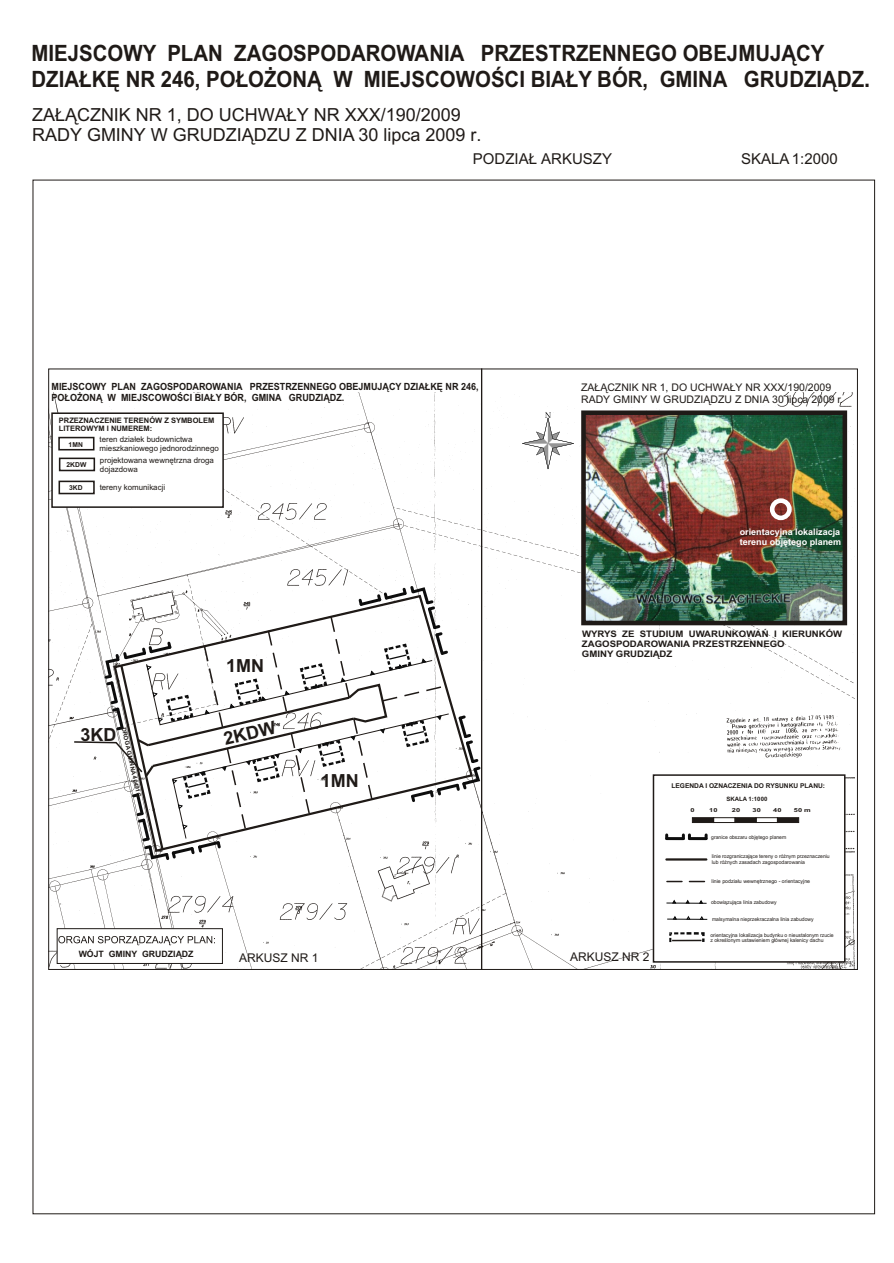
<style>
.page{position:relative;width:894px;height:1263px;background:#fff}
.page>*{position:absolute;margin:0;border:0;box-sizing:border-box;transform-origin:0 0}
.t1{font:700 22.5px/26.5px "Arial CE";color:#1f1a17;scale:.91 1}
.t2{font:18px/20.1px "Arial CE";color:#1f1a17}
.t3{font:700 18px "Arial CE";color:#1f1a17}
.t4{font:15px "Arial CE";color:#1f1a17}
.t5{font:12px "Arial CE";color:#1f1a17}
.t6{font:10.5px/11.7px "Arial CE";color:#1f1a17}
.t7{font:700 9.9px/11.1px "Arial CE";color:#1f1a17;scale:.91 1}
.t8{font:700 9px/10.1px "Arial CE";color:#1f1a17;scale:1.07 1}
.t9{font:700 9px/10.1px "Arial CE";color:#fff}
.t10{font:700 8.7px "Arial CE";color:#1f1a17}
.t11{font:7.95px/8.9px "Arial CE";color:#1f1a17}
.t12{font:700 7.5px/8.4px "Arial CE";color:#1f1a17}
.t13{font:700 6.75px "Arial CE";color:#1f1a17}
.t14{font:700 6.6px "Arial CE";color:#1f1a17}
.t15{font:700 6px "Arial CE";color:#1f1a17}
.t16{font:700 5.55px "Arial CE";color:#1f1a17;scale:1.35 1}
.t17{font:5.25px/5.8px "Arial CE";color:#1f1a17}
.s1{font-size:24px}
</style>
<div class="page">
<img style="left:51px;top:393px;width:804px;height:575px">
<img style="left:587px;top:416px;width:254px;height:203px">
<div style="left:581px;top:410px;width:266px;height:215px;border:5px solid #1f1a17"></div>
<div style="left:770px;top:498px;width:22px;height:22px;border:5px solid #fff;border-radius:50%"></div>
<svg style="left:522px;top:412px;width:52px;height:57px"></svg>
<div style="left:51px;top:412px;width:173px;height:96px;background:#fff;border:2px solid #1f1a17"></div>
<div style="left:58px;top:437px;width:37px;height:13px;border:2px solid #1f1a17"></div>
<div style="left:59px;top:458px;width:36px;height:13px;border:2px solid #1f1a17"></div>
<div style="left:59px;top:481px;width:36px;height:13px;border:2px solid #1f1a17"></div>
<svg style="left:73px;top:584px;width:407px;height:278px"></svg>
<div style="left:57px;top:929px;width:166px;height:35px;background:#fff;border:1px solid #1f1a17"></div>
<div style="left:653px;top:774px;width:193px;height:189px;background:#fff;border:2px solid #1f1a17"></div>
<svg style="left:692px;top:817px;width:21px;height:6px"></svg>
<div style="left:713px;top:817px;width:22px;height:6px;border:1px solid #1f1a17"></div>
<svg style="left:735px;top:817px;width:21px;height:6px"></svg>
<div style="left:756px;top:817px;width:22px;height:6px;border:1px solid #1f1a17"></div>
<svg style="left:777px;top:817px;width:22px;height:6px"></svg>
<hr style="left:689px;top:837px;width:17px;height:3px;background:#0d0d0d">
<hr style="left:667px;top:837px;width:16px;height:3px;background:#0d0d0d">
<svg style="left:682px;top:835px;width:9px;height:4px"></svg>
<hr style="left:666px;top:858px;width:40px;height:3px;background:#1f1a17">
<hr style="left:666px;top:903px;width:41px;height:1px;background:#0d0d0d">
<svg style="left:698px;top:900px;width:6px;height:4px"></svg>
<svg style="left:685px;top:900px;width:5px;height:4px"></svg>
<svg style="left:671px;top:900px;width:6px;height:4px"></svg>
<svg style="left:669px;top:932px;width:36px;height:10px"></svg>
<hr style="left:672px;top:940px;width:30px;height:1px;background:#1f1a17">
<svg style="left:667px;top:881px;width:39px;height:1px"></svg>
<hr style="left:667px;top:919px;width:40px;height:1px;background:#0d0d0d">
<svg style="left:699px;top:916px;width:6px;height:4px"></svg>
<svg style="left:686px;top:916px;width:5px;height:4px"></svg>
<svg style="left:672px;top:916px;width:6px;height:4px"></svg>
<svg style="left:58px;top:936px;width:157px;height:9px"></svg>
<h1 class="t1" style="left:32px;top:42px;width:923px">MIEJSCOWY PLAN ZAGOSPODAROWANIA PRZESTRZENNEGO OBEJMUJ¥CY<br>DZIA£KÊ NR 246, PO£O¯ON¥ W MIEJSCOWOŒCI BIA£Y BÓR, GMINA GRUDZI¥DZ<span class="s1">.</span></h1>
<h2 class="t2" style="left:32px;top:106px;width:451px">ZA£¥CZNIK NR 1, DO UCHWA£Y NR XXX/190/2009<br>RADY GMINY W GRUDZI¥DZU Z DNIA 30 lipca 2009 r.</h2>
<h3 class="t4" style="left:473px;top:153px;width:141px">PODZIA£ ARKUSZY</h3>
<h3 class="t4" style="left:741px;top:153px;width:98px">SKALA 1:2000</h3>
<h3 class="t7" style="left:52px;top:382px;width:471px">MIEJSCOWY PLAN ZAGOSPODAROWANIA PRZESTRZENNEGO OBEJMUJ¥CY DZIA£KÊ NR 246,<br>PO£O¯ON¥ W MIEJSCOWOŒCI BIA£Y BÓR, GMINA GRUDZI¥DZ.</h3>
<h3 class="t6" style="left:581px;top:383px;width:263px">ZA£¥CZNIK NR 1, DO UCHWA£Y NR XXX/190/2009<br>RADY GMINY W GRUDZI¥DZU Z DNIA 30 lipca 2009 r.</h3>
<h3 class="t12" style="left:59px;top:417px;width:157px">PRZEZNACZENIE TERENÓW Z SYMBOLEM<br>LITEROWYM I NUMEREM:</h3>
<h3 class="t11" style="left:100px;top:436px;width:121px">teren dzia³ek budownictwa mieszkaniowego jednorodzinnego</h3>
<h3 class="t11" style="left:100px;top:456px;width:115px">projektowana wewnêtrzna droga dojazdowa</h3>
<p class="t13" style="left:69px;top:442px;width:16px">1MN</p>
<p class="t13" style="left:67px;top:462px;width:21px">2KDW</p>
<p class="t13" style="left:69px;top:485px;width:15px">3KD</p>
<h3 class="t11" style="left:100px;top:484px;width:67px">tereny komunikacji</h3>
<p class="t15" style="left:126px;top:727px;width:72px;rotate:77deg">DROGA GMINNA 40491C</p>
<h2 class="t3" style="left:81px;top:728px;width:38px">3KD</h2>
<h2 class="t3" style="left:226px;top:659px;width:40px">1MN</h2>
<h2 class="t3" style="left:223px;top:732px;width:55px;rotate:-13deg">2KDW</h2>
<h2 class="t3" style="left:321px;top:774px;width:40px">1MN</h2>
<h3 class="t9" style="left:740px;top:528px;width:103px">orientacyjna lokalizacja terenu objêtego planem</h3>
<h3 class="t8" style="left:582px;top:629px;width:245px">WYRYS ZE STUDIUM UWARUNKOWAÑ I KIERUNKÓW<br>ZAGOSPODAROWANIA PRZESTRZENNEGO<br>GMINY GRUDZI¥DZ</h3>
<p class="t14" style="left:672px;top:783px;width:155px">LEGENDA I OZNACZENIA DO RYSUNKU PLANU:</p>
<p class="t15" style="left:727px;top:796px;width:42px">SKALA 1:1000</p>
<p class="t16" style="left:691px;top:808px;width:5px">0</p>
<p class="t16" style="left:709px;top:808px;width:8px">10</p>
<p class="t16" style="left:732px;top:808px;width:8px">20</p>
<p class="t16" style="left:753px;top:808px;width:8px">30</p>
<p class="t16" style="left:773px;top:808px;width:8px">40</p>
<p class="t16" style="left:794px;top:808px;width:14px">50 m</p>
<p class="t17" style="left:711px;top:835px;width:77px">granice obszaru objêtego planem</p>
<p class="t17" style="left:712px;top:853px;width:119px">linie rozgraniczaj¹ce tereny o ró¿nym przeznaczeniu lub ró¿nych zasadach zagospodarowania</p>
<p class="t17" style="left:711px;top:900px;width:67px">obowi¹zuj¹ca linia zabudowy</p>
<p class="t17" style="left:710px;top:932px;width:125px">orientacyjna lokalizacja budynku o nieustalonym rzucie z okreœlonym ustawieniem g³ównej kalenicy dachu</p>
<p class="t17" style="left:712px;top:879px;width:100px">linie podzia³u wewnêtrznego - orientacyjne</p>
<p class="t17" style="left:712px;top:916px;width:103px">malsymalna nieprzekraczalna linia zabudowy</p>
<h3 class="t10" style="left:79px;top:950px;width:116px">WÓJT GMINY GRUDZI¥DZ</h3>
<h3 class="t5" style="left:239px;top:953px;width:81px">ARKUSZ NR 1</h3>
<h3 class="t5" style="left:570px;top:953px;width:81px">ARKUSZ NR 2</h3>
</div>
